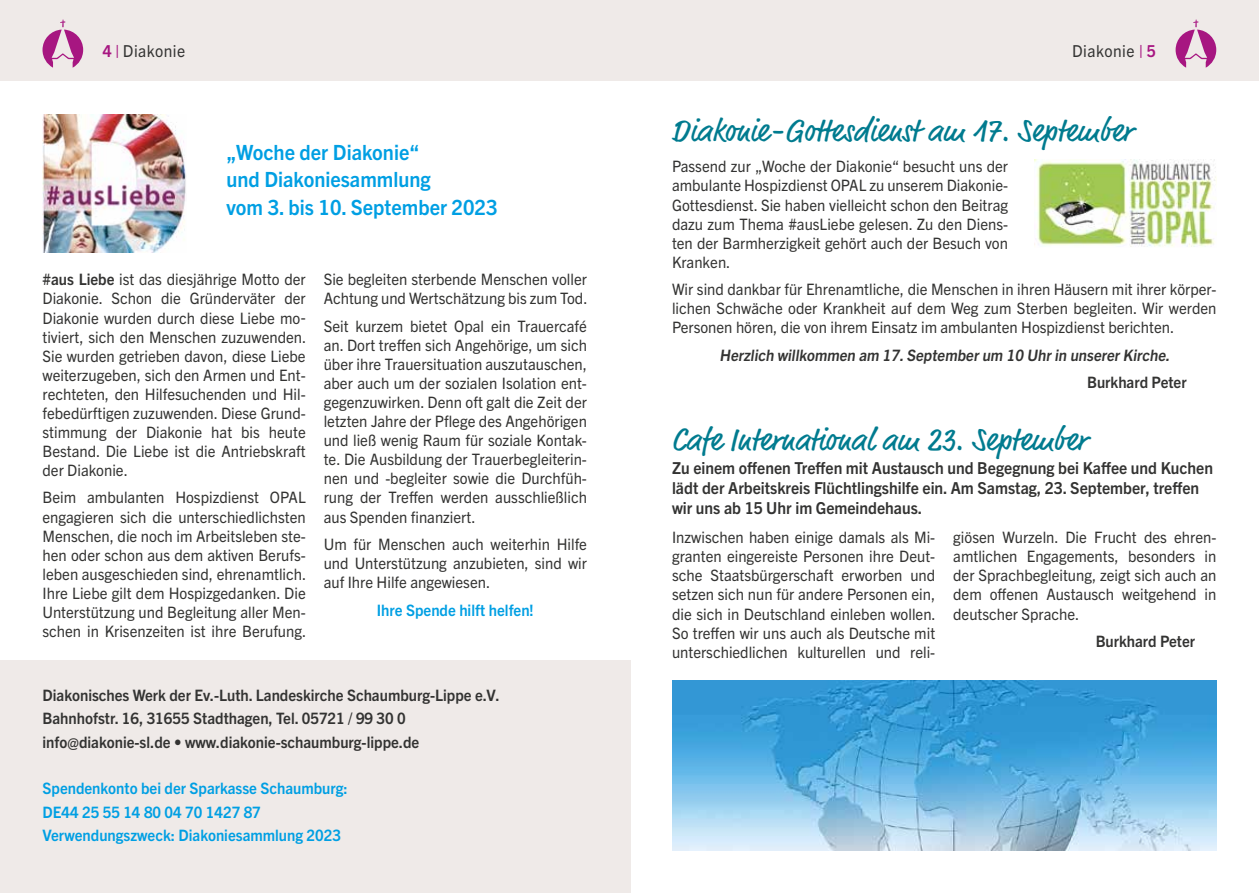
<style>
.page{position:relative;width:1259px;height:893px;background:#fff}
.page>*{position:absolute;margin:0;border:0;box-sizing:border-box;transform-origin:0 0}
.t1{font:32.25px "Market Pro";color:#007b8f}
.t2{font:700 21px/27.6px "Trade Gothic Next LT Pro";color:#009fe3;scale:.95 1}
.t3{font:700 16.5px/19.8px "Trade Gothic Next LT Pro";color:#333332;scale:.95 1}
.t4{font:16.5px "Trade Gothic Next LT Pro";letter-spacing:.03em;color:#333332;scale:.95 1}
.t5{font:15.75px/19px "Trade Gothic Next LT Pro";color:#333332;text-align:justify;scale:.95 1}
.t6{font:700 15.75px/23.2px "Trade Gothic Next LT Pro";color:#333332;scale:.95 1}
.t7{font:700 15.75px/23.2px "Trade Gothic Next LT Pro";color:#009fe3;scale:.95 1}
.s1{font-weight:700;color:#a71681}
.s2{font-weight:700}
</style>
<div class="page">
<div style="left:0;top:0;width:1259px;height:81px;background:#efeae8"></div>
<svg style="left:43px;top:19px;width:40px;height:49px"></svg>
<svg style="left:1175px;top:19px;width:41px;height:49px"></svg>
<div style="left:0;top:660px;width:630px;height:233px;background:#efeae8"></div>
<img style="left:43px;top:115px;width:143px;height:138px">
<img style="left:1034px;top:160px;width:182px;height:87px">
<img style="left:672px;top:680px;width:544px;height:170px">
<p class="t4" style="left:103px;top:40px;width:88px"><span class="s1">4 |</span> Diakonie</p>
<p class="t4" style="left:1072px;top:40px;width:89px">Diakonie <span class="s1">| 5</span></p>
<h2 class="t2" style="left:226px;top:137px;width:287px">„Woche der Diakonie“<br>und Diakoniesammlung<br>vom 3. bis 10. September 2023</h2>
<p class="t5" style="left:43px;top:269px;width:279px"><span class="s2">#aus Liebe</span> ist das diesjährige Motto der Diakonie. Schon die Gründerväter der Diakonie wurden durch diese Liebe mo&shy;tiviert, sich den Menschen zuzuwenden.<br>Sie wurden getrieben davon, diese Liebe weiterzugeben, sich den Armen und Ent&shy;rechteten, den Hilfesuchenden und Hil&shy;febedürftigen zuzuwenden. Diese Grund&shy;stimmung der Diakonie hat bis heute Bestand. Die Liebe ist die Antriebskraft der Diakonie.</p>
<p class="t5" style="left:43px;top:487px;width:279px">Beim ambulanten Hospizdienst OPAL engagieren sich die unterschiedlichsten Menschen, die noch im Arbeitsleben ste&shy;hen oder schon aus dem aktiven Berufs&shy;leben ausgeschieden sind, ehrenamtlich.<br>Ihre Liebe gilt dem Hospizgedanken. Die Unterstützung und Begleitung aller Men&shy;schen in Krisenzeiten ist ihre Berufung.</p>
<p class="t5" style="left:324px;top:269px;width:279px">Sie begleiten sterbende Menschen voller<br>Achtung und Wertschätzung bis zum Tod.</p>
<p class="t5" style="left:324px;top:316px;width:278px">Seit kurzem bietet Opal ein Trauercafé an. Dort treffen sich Angehörige, um sich über ihre Trauersituation auszutauschen, aber auch um der sozialen Isolation ent&shy;gegenzuwirken. Denn oft galt die Zeit der letzten Jahre der Pflege des Angehörigen und ließ wenig Raum für soziale Kontak&shy;te. Die Ausbildung der Trauerbegleiterin&shy;nen und -begleiter sowie die Durchfüh&shy;rung der Treffen werden ausschließlich aus Spenden finanziert.</p>
<p class="t5" style="left:324px;top:534px;width:278px">Um für Menschen auch weiterhin Hilfe und Unterstützung anzubieten, sind wir auf Ihre Hilfe angewiesen.</p>
<p class="t7" style="left:377px;top:597px;width:167px">Ihre Spende hilft helfen!</p>
<p class="t6" style="left:43px;top:683px;width:483px">Diakonisches Werk der Ev.-Luth. Landeskirche Schaumburg-Lippe e.V.<br>Bahnhofstr. 16, 31655 Stadthagen, Tel. 05721 / 99 30 0 info@diakonie-sl.de • www.diakonie-schaumburg-lippe.de</p>
<p class="t7" style="left:43px;top:776px;width:323px">Spendenkonto bei der Sparkasse Schaumburg:<br>DE44 25 55 14 80 04 70 1427 87<br>Verwendungszweck: Diakoniesammlung 2023</p>
<h1 class="t1" style="left:672px;top:108px;width:463px">Diakonie-Gottesdienst am 17. September</h1>
<p class="t5" style="left:672px;top:156px;width:355px">Passend zur „Woche der Diakonie“ besucht uns der ambulante Hospizdienst OPAL zu unserem Diakonie-Gottesdienst. Sie haben vielleicht schon den Beitrag dazu zum Thema #ausLiebe gelesen. Zu den Diens&shy;ten der Barmherzigkeit gehört auch der Besuch von Kranken.</p>
<p class="t5" style="left:672px;top:279px;width:574px">Wir sind dankbar für Ehrenamtliche, die Menschen in ihren Häusern mit ihrer körper&shy;lichen Schwäche oder Krankheit auf dem Weg zum Sterben begleiten. Wir werden Personen hören, die von ihrem Einsatz im ambulanten Hospizdienst berichten.</p>
<p class="t6" style="left:1087px;top:340px;width:106px;line-height:27.6px;text-indent:-368px">Herzlich willkommen am 17.September um 10 Uhr in unserer Kirche.<br>Burkhard Peter</p>
<h1 class="t1" style="left:672px;top:418px;width:417px">Cafe International am 23. September</h1>
<p class="t3" style="left:672px;top:457px;width:571px">Zu einem offenen Treffen mit Austausch und Begegnung bei Kaffee und Kuchen lädt der Arbeitskreis Flüchtlingshilfe ein. Am Samstag, 23. September, treffen wir uns ab 15 Uhr im Gemeindehaus.</p>
<p class="t5" style="left:672px;top:527px;width:279px">Inzwischen haben einige damals als Mi&shy;granten eingereiste Personen ihre Deut&shy;sche Staatsbürgerschaft erworben und setzen sich nun für andere Personen ein, die sich in Deutschland einleben wollen.<br>So treffen wir uns auch als Deutsche mit unterschiedlichen kulturellen und reli-</p>
<p class="t5" style="left:953px;top:527px;width:278px">giösen Wurzeln. Die Frucht des ehren&shy;amtlichen Engagements, besonders in der Sprachbegleitung, zeigt sich auch an dem offenen Austausch weitgehend in deutscher Sprache.</p>
<p class="t6" style="left:1095px;top:629px;width:106px">Burkhard Peter</p>
</div>
